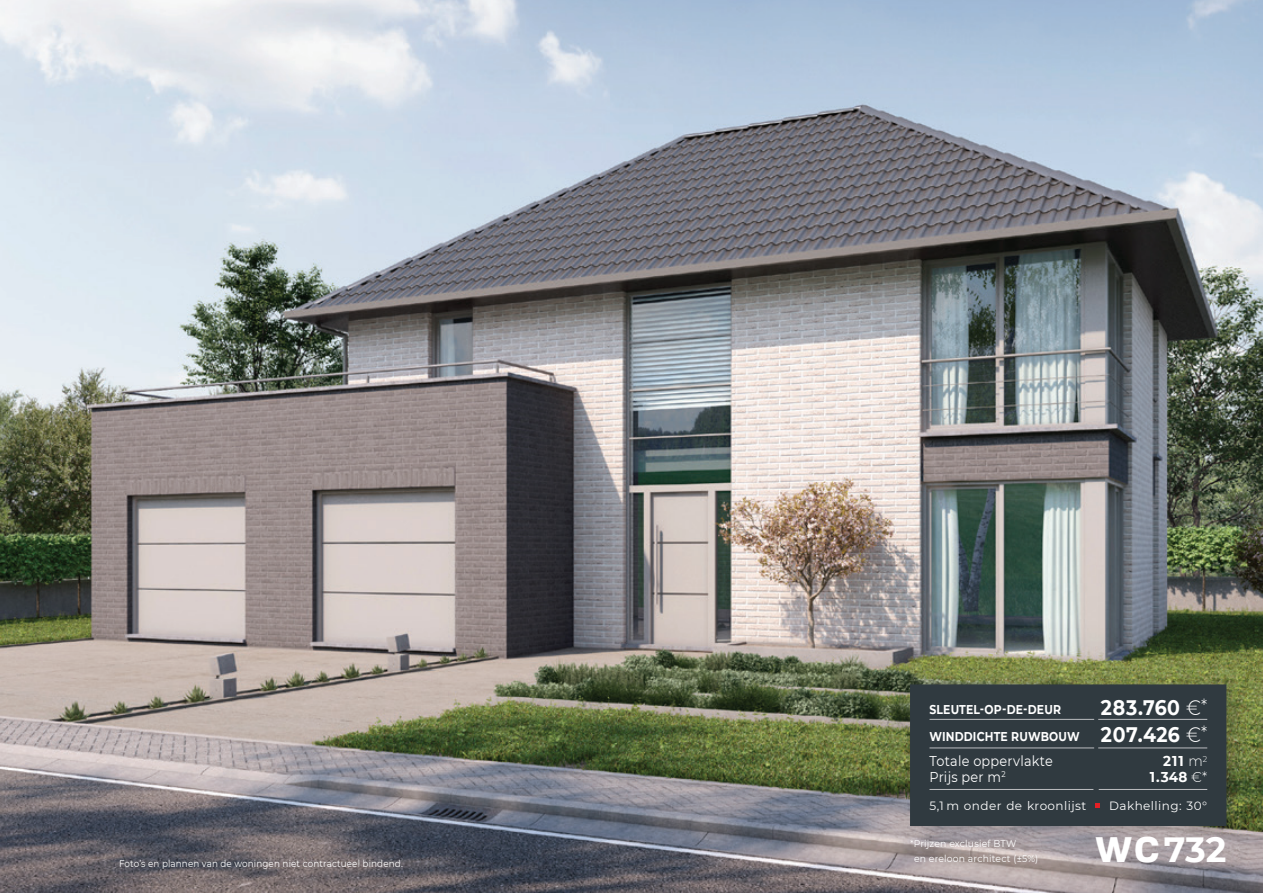
<style>
.page{position:relative;width:1263px;height:893px;background:#fff}
.page>*{position:absolute;margin:0;border:0;box-sizing:border-box;transform-origin:0 0}
.t1{font:700 47.1px "Familiar Pro";color:#fff}
.t2{font:700 34.95px "Montserrat";color:#fff}
.t3{font:700 21px/27px "Montserrat";letter-spacing:.03em;color:#fff;scale:.9 1}
.t4{font:14.25px/15.9px "Montserrat";letter-spacing:.02em;color:#fff;scale:.9 1}
.t5{font:700 14.25px/15.9px "Montserrat";letter-spacing:.05em;color:#fff;text-align:right;scale:.95 1}
.t6{font:700 12.75px/27px "Montserrat";letter-spacing:.015em;color:#fff;scale:.85 1}
.t7{font:12px "Montserrat";letter-spacing:.035em;color:#fff}
.t8{font:9.75px "Montserrat";letter-spacing:.015em;color:#fff;scale:.95 1}
.t9{font:9.75px "Montserrat";letter-spacing:.015em;color:#fff;scale:.9 1}
.s1{font-weight:300}
.s2{font-weight:300;font-size:18px}
.s3{font-family:"Familiar Pro";font-size:47.1px}
</style>
<div class="page">
<img style="left:0;top:0;width:1263px;height:893px">
<div style="left:904px;top:670px;width:345px;height:171px;background:#231f20;opacity:.24"></div>
<div style="left:910px;top:684px;width:316px;height:142px;background:#303a40"></div>
<svg style="left:0;top:216px;width:22px;height:503px;background:#93998e"></svg>
<h3 class="t3" style="left:1101px;top:693px;width:120px">283.760 <span class="s1">€</span><span class="s2">*<br></span>207.426 <span class="s1">€</span><span class="s2">*</span></h3>
<h3 class="t5" style="left:1150px;top:753px;width:62px">211 <span class="s1">m</span><sup>2<br></sup>1.348 <span class="s1">€*</span></h3>
<h3 class="t6" style="left:929px;top:695px;width:178px">SLEUTEL-OP-DE-DEUR<br>WINDDICHTE RUWBOUW</h3>
<h3 class="t4" style="left:929px;top:754px;width:138px">Totale oppervlakte<br>Prijs per m<sup>2</sup></h3>
<p class="t7" style="left:929px;top:797px;width:158px">5,1 m onder de kroonlijst</p>
<p class="t7" style="left:1109px;top:801px;width:100px">Dakhelling: 30°</p>
<p class="t8" style="left:910px;top:840px;width:113px">*Prijzen exclusief BTW</p>
<h1 class="t1" style="left:1096px;top:818px;width:66px">wc</h1>
<p class="t8" style="left:910px;top:843px;width:113px">*Prijzen exclusief BTW</p>
<h2 class="t2" style="left:1090px;top:825px;width:138px"><span class="s3">wc</span> 732</h2>
<p class="t9" style="left:119px;top:859px;width:317px">Foto’s en plannen van de woningen niet contractueel bindend.</p>
<p class="t8" style="left:914px;top:852px;width:132px">en ereloon architect (±5%)</p>
</div>
